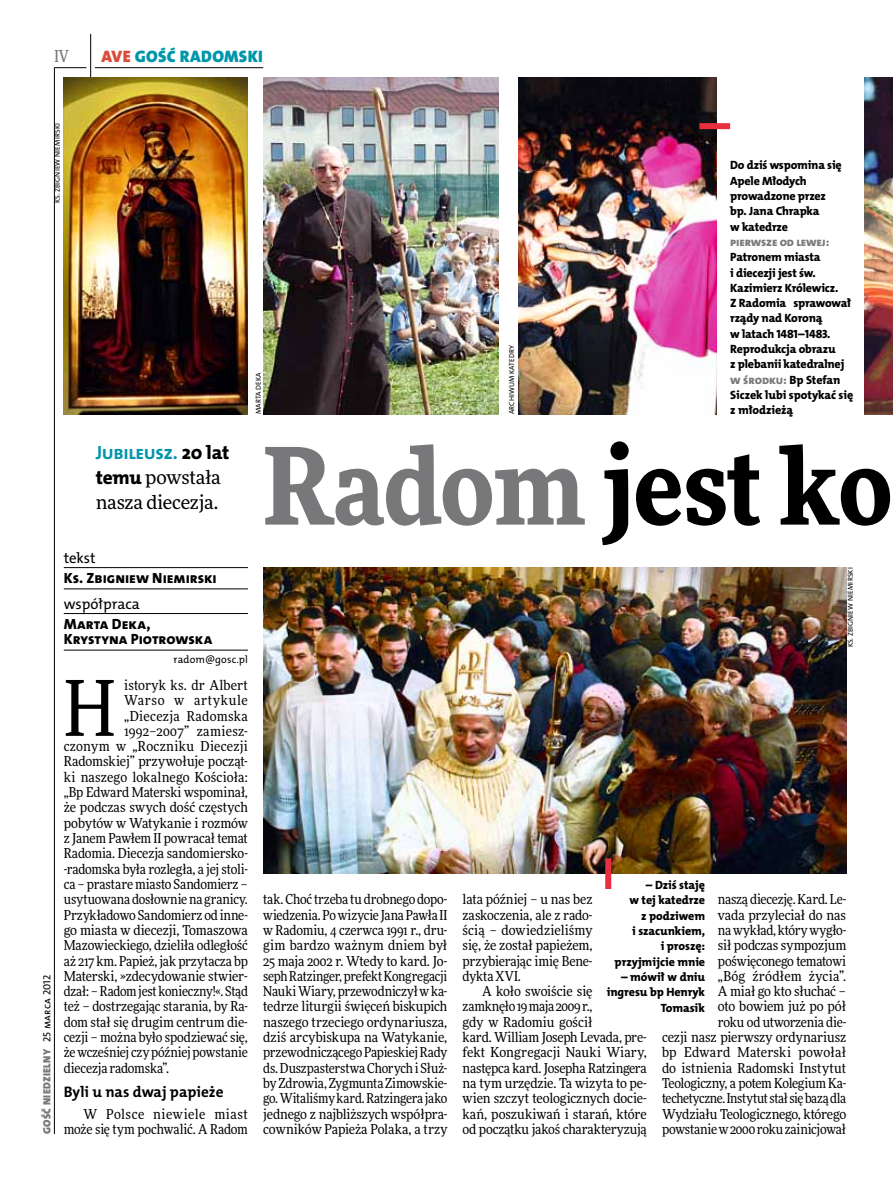
<style>
.page{position:relative;width:893px;height:1191px;background:#fff}
.page>*{position:absolute;margin:0;border:0;box-sizing:border-box;transform-origin:0 0}
.t1{font:900 106.5px "Freeday Narrow";letter-spacing:-.005em;color:#000}
.t2{font:76.95px "Freeday Narrow News";color:#000}
.t3{font:19.35px "The Mix HP7 Bld";letter-spacing:-.025em;color:#0096aa}
.t4{font:18.9px/24.9px "Freeday News";letter-spacing:-.01em;color:#000}
.t5{font:16.65px "The Mix HP9 Blk";letter-spacing:.02em;color:#0096aa}
.t6{font:500 16.5px "Freeday Narrow";color:#787779;scale:.9 1}
.t7{font:15.3px "The Mix HP7 Bld";color:#000}
.t8{font:14.85px/15.3px "The Mix HP8 Ex Bld";color:#000}
.t9{font:14.85px "The Mix HP5 Plain";letter-spacing:-.005em;color:#000}
.t10{font:13.65px/15.3px "Freeday Narrow News";letter-spacing:-.01em;color:#000;text-align:justify}
.t11{font:13.65px/15.3px "Freeday Narrow News";letter-spacing:.015em;color:#000;text-align:right}
.t12{font:13.65px "Freeday Narrow News";letter-spacing:.01em;color:#000}
.t13{font:13.65px "Freeday Narrow News";letter-spacing:.025em;color:#000}
.t14{font:13.65px "Freeday Narrow News";letter-spacing:.02em;color:#000}
.t15{font:13.65px "Freeday Narrow News";letter-spacing:.05em;color:#000}
.t16{font:12px/15.3px "The Mix HP8 Ex Bld";letter-spacing:-.015em;color:#000}
.t17{font:12px "The Mix HP8 Ex Bld";color:#787779}
.t18{font:10.5px "The Mix HP9 Blk";letter-spacing:.025em;color:#787779}
.t19{font:10.5px "The Mix HP5 Plain";letter-spacing:.015em;color:#000}
.t20{font:7.2px "The Mix HP5 Plain";letter-spacing:.015em;color:#000}
.s1{color:#db4a39}
.s2{color:#787779}
.s3{font-family:"The Mix HP8 Ex Bld";color:#000}
.s4{font-family:"The Mix HP8 Ex Bld";font-size:19.35px}
.s5{font-family:"The Mix HP5 Plain";color:#000}
</style>
<div class="page">
<hr style="left:54px;top:67px;width:1px;height:1067px;background:#000">
<hr style="left:90px;top:34px;width:1px;height:43px;background:#000">
<hr style="left:54px;top:67px;width:32px;height:1px;background:#000">
<hr style="left:95px;top:67px;width:168px;height:1px;background:#000">
<hr style="left:64px;top:567px;width:184px;height:1px;background:#000">
<hr style="left:64px;top:588px;width:184px;height:1px;background:#000">
<hr style="left:64px;top:613px;width:184px;height:1px;background:#000">
<hr style="left:64px;top:650px;width:184px;height:1px;background:#000">
<img style="left:64px;top:77px;width:184px;height:337px">
<img style="left:519px;top:77px;width:198px;height:337px">
<img style="left:263px;top:567px;width:583px;height:306px">
<div style="left:699px;top:123px;width:31px;height:6px;background:#e92f3f"></div>
<img style="left:864px;top:77px;width:29px;height:337px">
<div style="left:605px;top:858px;width:6px;height:31px;background:#e92f3f"></div>
<img style="left:263px;top:77px;width:236px;height:337px">
<p class="t6" style="left:54px;top:46px;width:17px">IV</p>
<p class="t20" style="left:53px;top:203px;width:81px;rotate:-90deg">Ks. Zbigniew N iemirski</p>
<p class="t5" style="left:101px;top:46px;width:163px"><span class="s1">AVE</span> GOŚĆ RADOMSKI</p>
<p class="t20" style="left:254px;top:414px;width:43px;rotate:-90deg">MARTA DEKA</p>
<p class="t20" style="left:507px;top:414px;width:70px;rotate:-90deg">Arch iwum katedry</p>
<p class="t16" style="left:730px;top:158px;width:113px">Do dziś wspomina się<br>Apele Młodych prowadzone przez bp. Jana Chrapka<br>w katedrze</p>
<p class="t17" style="left:730px;top:234px;width:101px">pierwsze od lewej:</p>
<p class="t16" style="left:730px;top:249px;width:125px">Patronem miasta<br>i diecezji jest św.<br>Kazimierz Królewicz.<br>Z Radomia sprawował rządy nad Koroną<br>w latach 1481–1483.<br>Reprodukcja obrazu<br>z plebanii katedralnej <span class="s2">w środku:</span> Bp Stefan<br>Siczek lubi spotykać się z młodzieżą</p>
<h3 class="t3" style="left:96px;top:440px;width:135px">Jubileusz. <span class="s3">20 lat</span></h3>
<h3 class="t4" style="left:96px;top:464px;width:127px"><span class="s4">temu</span> powstała nasza diecezja.</h3>
<h1 class="t1" style="left:263px;top:417px;width:631px"><span class="s2">Radom</span> jest ko</h1>
<p class="t18" style="left:40px;top:1134px;width:161px;rotate:-90deg">GOŚĆ NIEDZIELNY <span class="s5">25 marca 2012</span></p>
<p class="t9" style="left:64px;top:548px;width:33px">tekst</p>
<p class="t8" style="left:64px;top:570px;width:155px">Ks. Zbigniew Niemirski</p>
<p class="t9" style="left:64px;top:594px;width:78px">współpraca</p>
<p class="t8" style="left:64px;top:616px;width:150px">Marta Deka,<br>Krystyna Piotrowska</p>
<p class="t19" style="left:174px;top:653px;width:76px">radom@gosc.pl</p>
<h2 class="t2" style="left:64px;top:661px;width:53px">H</h2>
<p class="t12" style="left:124px;top:676px;width:125px">istoryk ks. dr Albert</p>
<p class="t15" style="left:124px;top:692px;width:125px">Warso w artykule</p>
<p class="t14" style="left:124px;top:707px;width:125px">„Diecezja Radomska</p>
<p class="t13" style="left:124px;top:722px;width:125px">1992–2007” zamiesz-</p>
<p class="t13" style="left:64px;top:738px;width:186px">czonym w „Roczniku Diecezji</p>
<p class="t10" style="left:64px;top:754px;width:186px">Radomskiej” przywołuje począt-</p>
<p class="t12" style="left:64px;top:768px;width:186px">ki naszego lokalnego Kościoła:</p>
<p class="t10" style="left:64px;top:784px;width:186px">„Bp Edward Materski wspominał,</p>
<p class="t10" style="left:64px;top:799px;width:186px">że podczas swych dość częstych</p>
<p class="t10" style="left:64px;top:815px;width:186px">pobytów w Watykanie i rozmów</p>
<p class="t10" style="left:64px;top:830px;width:186px">z Janem Pawłem II powracał temat</p>
<p class="t10" style="left:64px;top:845px;width:186px">Radomia. Diecezja sandomiersko-</p>
<p class="t10" style="left:64px;top:861px;width:186px">-radomska była rozległa, a jej stoli-</p>
<p class="t10" style="left:64px;top:876px;width:186px">ca – prastare miasto Sandomierz –</p>
<p class="t10" style="left:64px;top:891px;width:186px">usytuowana dosłownie na granicy.</p>
<p class="t10" style="left:64px;top:907px;width:186px">Przykładowo Sandomierz od inne-</p>
<p class="t10" style="left:64px;top:922px;width:186px">go miasta w diecezji, Tomaszowa</p>
<p class="t10" style="left:64px;top:937px;width:186px">Mazowieckiego, dzieliła odległość</p>
<p class="t10" style="left:64px;top:953px;width:186px">aż 217 km. Papież, jak przytacza bp</p>
<p class="t10" style="left:64px;top:968px;width:186px">Materski, »zdecydowanie stwier-</p>
<p class="t10" style="left:64px;top:983px;width:186px">dzał: – Radom jest konieczny!«. Stąd</p>
<p class="t10" style="left:64px;top:998px;width:186px">też – dostrzegając starania, by Ra-</p>
<p class="t10" style="left:64px;top:1014px;width:186px">dom stał się drugim centrum die-</p>
<p class="t10" style="left:64px;top:1029px;width:186px">cezji – można było spodziewać się,</p>
<p class="t10" style="left:64px;top:1044px;width:186px">że wcześniej czy później powstanie</p>
<p class="t10" style="left:64px;top:1060px;width:107px">diecezja radomska”.</p>
<p class="t7" style="left:64px;top:1081px;width:161px">Byli u nas dwaj papieże</p>
<p class="t11" style="left:64px;top:1106px;width:186px">W Polsce niewiele miast może się tym pochwalić. A Radom</p>
<p class="t20" style="left:846px;top:647px;width:81px;rotate:-90deg">ks. zbigniew niemirski</p>
<p class="t16" style="left:615px;top:877px;width:92px;text-align:right">– Dziś staję<br>w tej katedrze<br>z podziwem<br>i szacunkiem,<br>i proszę: przyjmijcie mnie</p>
<p class="t16" style="left:607px;top:969px;width:100px;text-align:right">– mówił w dniu ingresu bp Henryk<br>Tomasik</p>
<p class="t10" style="left:263px;top:891px;width:186px">tak. Choć trzeba tu drobnego dopo&shy;wiedzenia. Po wizycie Jana Pawła II w Radomiu, 4 czerwca 1991 r., dru&shy;gim bardzo ważnym dniem był 25 maja 2002 r. Wtedy to kard. Jo&shy;seph Ratzinger, prefekt Kongregacji Nauki Wiary, przewodniczył w ka&shy;tedrze liturgii święceń biskupich naszego trzeciego ordynariusza, dziś arcybiskupa na Watykanie, przewodniczącego Papieskiej Rady ds. Duszpasterstwa Chorych i Służ&shy;by Zdrowia, Zygmunta Zimowskie&shy;go. Witaliśmy kard. Ratzingera jako jednego z najbliższych współpra&shy;cowników Papieża Polaka, a trzy</p>
<p class="t10" style="left:463px;top:891px;width:131px">lata później – u nas bez zaskoczenia, ale z rado&shy;ścią – dowiedzieliśmy się, że został papieżem, przybierając imię Bene&shy;dykta XVI.</p>
<p class="t10" style="left:662px;top:891px;width:186px;text-align:right">naszą diecezję. Kard. Le-<br>vada przyleciał do nas<br>na wykład, który wygło-<br>sił podczas sympozjum poświęconego tematowi<br>„Bóg źródłem życia”.<br>A miał go kto słuchać –<br>oto bowiem już po pół<br>roku od utworzenia die-<br>cezji nasz pierwszy ordynariusz bp Edward Materski powołał do istnienia Radomski Instytut<br>Teologiczny, a potem Kolegium Ka&shy;techetyczne. Instytut stał się bazą dla<br>Wydziału Teologicznego, którego powstanie w 2000 roku zainicjował</p>
<p class="t10" style="left:463px;top:983px;width:186px;text-align:left;text-indent:20px">A koło swoiście się zamknęło 19 maja 2009 r.,<br>gdy w Radomiu gościł<br>kard. William Joseph Levada, pre&shy;fekt Kongregacji Nauki Wiary, następca kard. Josepha Ratzingera na tym urzędzie. Ta wizyta to pe&shy;wien szczyt teologicznych docie&shy;kań, poszukiwań i starań, które od początku jakoś charakteryzują</p>
</div>
